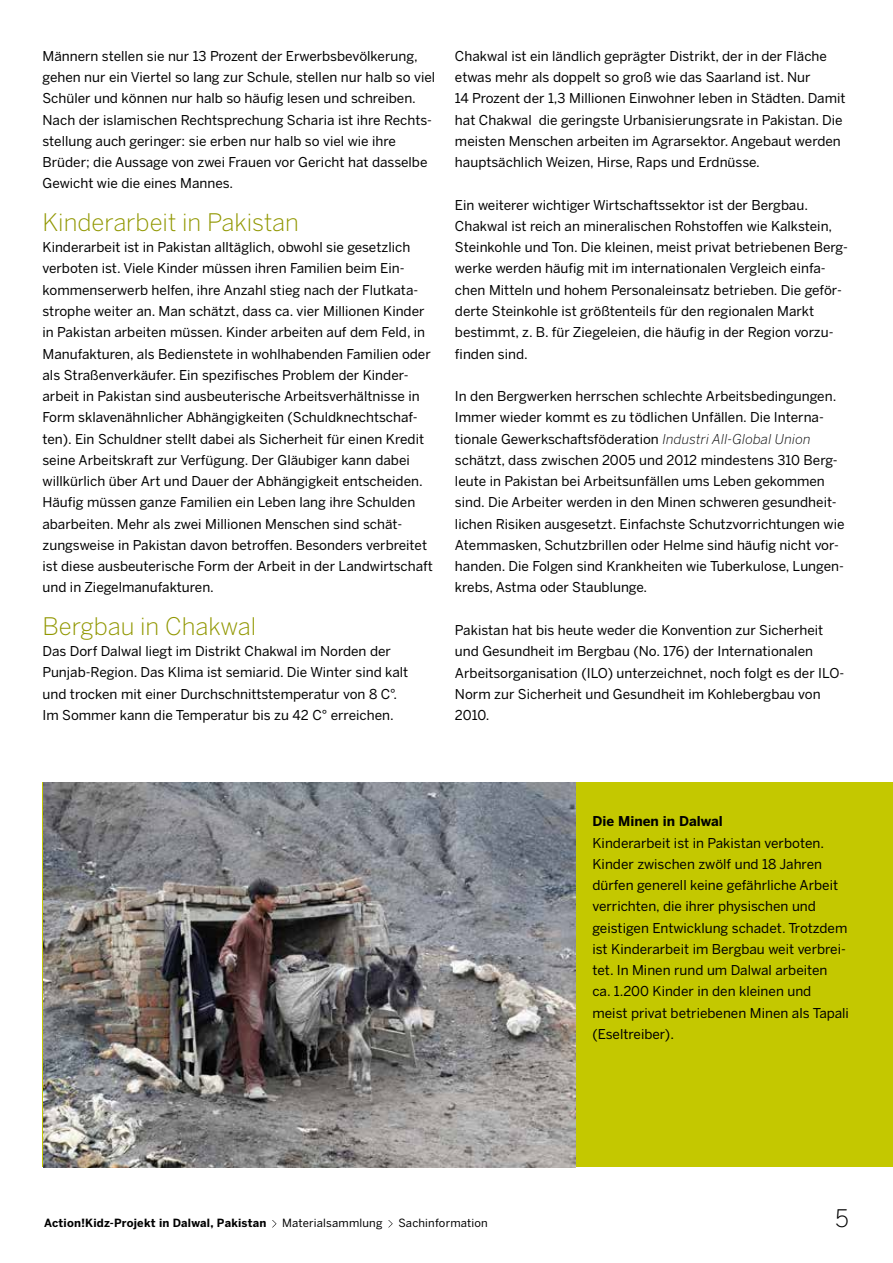
<style>
.page{position:relative;width:893px;height:1263px;background:#fff}
.page>*{position:absolute;margin:0;border:0;box-sizing:border-box;transform-origin:0 0}
.t1{font:300 24px "Benton Sans";color:#919700}
.t2{font:300 24px "Benton Sans";color:#000}
.t3{font:13.5px/21.3px "Benton Sans";color:#000}
.t4{font:700 13.5px "Benton Sans";color:#000}
.t5{font:700 11.25px "Benton Sans";letter-spacing:.015em;color:#000}
.t6{font:11.25px "Benton Sans";letter-spacing:.015em;color:#000}
.s1{font-weight:300;font-style:italic}
</style>
<div class="page">
<div style="left:43px;top:782px;width:850px;height:385px;background:#c4c800"></div>
<svg style="left:272px;top:1220px;width:5px;height:7px"></svg>
<svg style="left:388px;top:1220px;width:5px;height:7px"></svg>
<img style="left:43px;top:782px;width:532px;height:385px">
<p class="t3" style="left:43px;top:45px;width:394px">Männern stellen sie nur 13 Prozent der Erwerbsbevölkerung, gehen nur ein Viertel so lang zur Schule, stellen nur halb so viel Schüler und können nur halb so häufig lesen und schreiben.<br>Nach der islamischen Rechtsprechung Scharia ist ihre Rechts&shy;stellung auch geringer: sie erben nur halb so viel wie ihre Brüder; die Aussage von zwei Frauen vor Gericht hat dasselbe Gewicht wie die eines Mannes.</p>
<h1 class="t1" style="left:43px;top:208px;width:258px">Kinderarbeit in Pakistan</h1>
<p class="t3" style="left:43px;top:236px;width:392px">Kinderarbeit ist in Pakistan alltäglich, obwohl sie gesetzlich verboten ist. Viele Kinder müssen ihren Familien beim Ein&shy;kommenserwerb helfen, ihre Anzahl stieg nach der Flutkata&shy;strophe weiter an. Man schätzt, dass ca. vier Millionen Kinder in Pakistan arbeiten müssen. Kinder arbeiten auf dem Feld, in Manufakturen, als Bedienstete in wohlhabenden Familien oder als Straßenverkäufer. Ein spezifisches Problem der Kinder&shy;arbeit in Pakistan sind ausbeuterische Arbeitsverhältnisse in Form sklavenähnlicher Abhängigkeiten (Schuldknechtschaf&shy;ten). Ein Schuldner stellt dabei als Sicherheit für einen Kredit seine Arbeitskraft zur Verfügung. Der Gläubiger kann dabei willkürlich über Art und Dauer der Abhängigkeit entscheiden.<br>Häufig müssen ganze Familien ein Leben lang ihre Schulden abarbeiten. Mehr als zwei Millionen Menschen sind schät&shy;zungsweise in Pakistan davon betroffen. Besonders verbreitet ist diese ausbeuterische Form der Arbeit in der Landwirtschaft und in Ziegelmanufakturen.</p>
<h1 class="t1" style="left:43px;top:612px;width:215px">Bergbau in Chakwal</h1>
<p class="t3" style="left:43px;top:640px;width:367px">Das Dorf Dalwal liegt im Distrikt Chakwal im Norden der Punjab-Region. Das Klima ist semiarid. Die Winter sind kalt und trocken mit einer Durchschnittstemperatur von 8 C°.<br>Im Sommer kann die Temperatur bis zu 42 C° erreichen.</p>
<p class="t3" style="left:455px;top:45px;width:392px">Chakwal ist ein ländlich geprägter Distrikt, der in der Fläche etwas mehr als doppelt so groß wie das Saarland ist. Nur<br>14 Prozent der 1,3 Millionen Einwohner leben in Städten. Damit hat Chakwal die geringste Urbanisierungsrate in Pakistan. Die meisten Menschen arbeiten im Agrarsektor. Angebaut werden hauptsächlich Weizen, Hirse, Raps und Erdnüsse.</p>
<p class="t3" style="left:455px;top:194px;width:394px">Ein weiterer wichtiger Wirtschaftssektor ist der Bergbau.<br>Chakwal ist reich an mineralischen Rohstoffen wie Kalkstein, Steinkohle und Ton. Die kleinen, meist privat betriebenen Berg&shy;werke werden häufig mit im internationalen Vergleich einfa&shy;chen Mitteln und hohem Personaleinsatz betrieben. Die geför&shy;derte Steinkohle ist größtenteils für den regionalen Markt bestimmt, z. B. für Ziegeleien, die häufig in der Region vorzu&shy;finden sind.</p>
<p class="t3" style="left:455px;top:385px;width:391px">In den Bergwerken herrschen schlechte Arbeitsbedingungen.<br>Immer wieder kommt es zu tödlichen Unfällen. Die Interna&shy;tionale Gewerkschaftsföderation <span class="s1">Industri All-Global Union </span>schätzt, dass zwischen 2005 und 2012 mindestens 310 Berg&shy;leute in Pakistan bei Arbeitsunfällen ums Leben gekommen sind. Die Arbeiter werden in den Minen schweren gesundheit&shy;lichen Risiken ausgesetzt. Einfachste Schutzvorrichtungen wie Atemmasken, Schutzbrillen oder Helme sind häufig nicht vor&shy;handen. Die Folgen sind Krankheiten wie Tuberkulose, Lungen&shy;krebs, Astma oder Staublunge.</p>
<p class="t3" style="left:455px;top:619px;width:391px">Pakistan hat bis heute weder die Konvention zur Sicherheit und Gesundheit im Bergbau (No. 176) der Internationalen Arbeitsorganisation (ILO) unterzeichnet, noch folgt es der ILO-Norm zur Sicherheit und Gesundheit im Kohlebergbau von 2010.</p>
<p class="t4" style="left:592px;top:813px;width:132px">Die Minen in Dalwal</p>
<p class="t3" style="left:592px;top:832px;width:258px">Kinderarbeit ist in Pakistan verboten.<br>Kinder zwischen zwölf und 18 Jahren dürfen generell keine gefährliche Arbeit verrichten, die ihrer physischen und geistigen Entwicklung schadet. Trotzdem ist Kinderarbeit im Bergbau weit verbrei&shy;tet. In Minen rund um Dalwal arbeiten ca. 1.200 Kinder in den kleinen und meist privat betriebenen Minen als Tapali (Eseltreiber).</p>
<p class="t5" style="left:44px;top:1217px;width:224px">Action!Kidz-Projekt in Dalwal, Pakistan</p>
<p class="t6" style="left:282px;top:1217px;width:102px">Materialsammlung</p>
<p class="t6" style="left:398px;top:1217px;width:91px">Sachinformation</p>
<h1 class="t2" style="left:835px;top:1204px;width:15px">5</h1>
</div>
